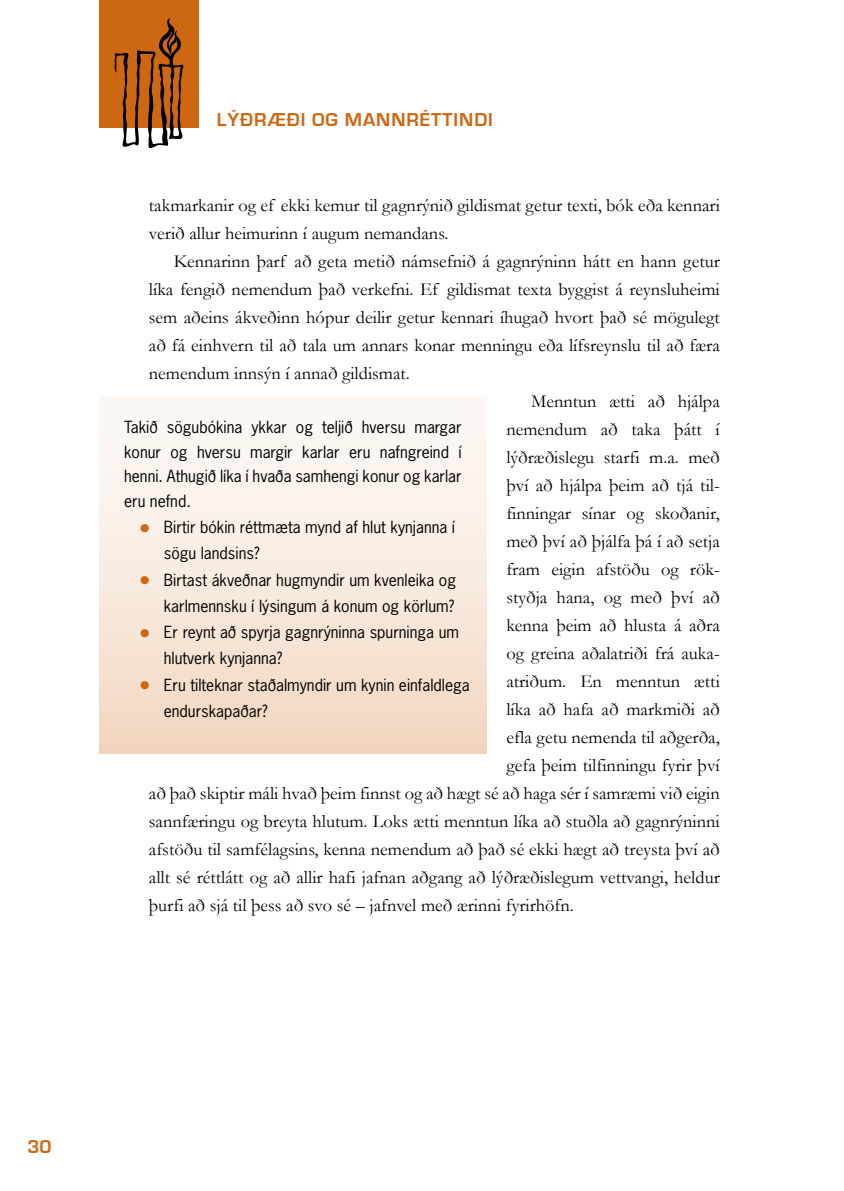
<style>
.page{position:relative;width:844px;height:1191px;background:#fff}
.page>*{position:absolute;margin:0;border:0;box-sizing:border-box;transform-origin:0 0}
.t1{font:700 19.25px "Eurostile";color:#ce6711}
.t2{font:18.38px/28px "Garamond";color:#000}
.t3{font:15.75px/26.2px "News Gothic Std";color:#000}
.s1{font-size:22.75px;color:#ce6711}
</style>
<div class="page">
<div style="left:99px;top:0;width:99px;height:128px;background:#ce6711"></div>
<svg style="left:114px;top:17px;width:70px;height:131px"></svg>
<div style="left:99px;top:396px;width:387px;height:357px;background:linear-gradient(to bottom,#fefcfa,#f2d8c1)"></div>
<p class="t1" style="left:217px;top:109px;width:25px">LÝÐRÆÐI</p>
<p class="t1" style="left:312px;top:109px;width:46px">OG MANNRÉTTINDI</p>
<p class="t2" style="left:149px;top:190px;width:572px">takmarkanir og ef ekki kemur til gagnrýnið gildismat getur texti, bók eða kennari verið allur heimurinn í augum nemandans.</p>
<p class="t2" style="left:174px;top:246px;width:547px">Kennarinn þarf að geta metið námsefnið á gagnrýninn hátt en hann getur</p>
<p class="t2" style="left:149px;top:274px;width:572px">líka fengið nemendum það verkefni. Ef gildismat texta byggist á reynsluheimi</p>
<p class="t2" style="left:149px;top:302px;width:572px">sem aðeins ákveðinn hópur deilir getur kennari íhugað hvort það sé mögulegt</p>
<p class="t2" style="left:149px;top:330px;width:572px">að fá einhvern til að tala um annars konar menningu eða lífsreynslu til að færa</p>
<p class="t2" style="left:149px;top:358px;width:260px">nemendum innsýn í annað gildismat.</p>
<p class="t2" style="left:531px;top:386px;width:190px">Menntun ætti að hjálpa</p>
<p class="t2" style="left:506px;top:414px;width:215px">nemendum að taka þátt í</p>
<p class="t2" style="left:506px;top:442px;width:215px">lýðræðislegu starfi m.a. með</p>
<p class="t2" style="left:506px;top:471px;width:215px">því að hjálpa þeim að tjá til-</p>
<p class="t2" style="left:506px;top:499px;width:215px">finningar sínar og skoðanir,</p>
<p class="t2" style="left:506px;top:527px;width:215px">með því að þjálfa þá í að setja</p>
<p class="t2" style="left:506px;top:555px;width:215px">fram eigin afstöðu og rök-</p>
<p class="t2" style="left:506px;top:583px;width:215px">styðja hana, og með því að</p>
<p class="t2" style="left:506px;top:611px;width:215px">kenna þeim að hlusta á aðra</p>
<p class="t2" style="left:506px;top:639px;width:213px">og greina aðalatriði frá auka-</p>
<p class="t2" style="left:506px;top:667px;width:215px">atriðum. En menntun ætti</p>
<p class="t2" style="left:506px;top:695px;width:215px">líka að hafa að markmiði að</p>
<p class="t2" style="left:506px;top:723px;width:215px">efla getu nemenda til aðgerða,</p>
<p class="t2" style="left:506px;top:751px;width:215px">gefa þeim tilfinningu fyrir því</p>
<p class="t2" style="left:149px;top:779px;width:572px">að það skiptir máli hvað þeim finnst og að hægt sé að haga sér í samræmi við eigin</p>
<p class="t2" style="left:149px;top:807px;width:572px">sannfæringu og breyta hlutum. Loks ætti menntun líka að stuðla að gagnrýninni</p>
<p class="t2" style="left:149px;top:835px;width:572px">afstöðu til samfélagsins, kenna nemendum að það sé ekki hægt að treysta því að</p>
<p class="t2" style="left:149px;top:863px;width:572px">allt sé réttlátt og að allir hafi jafnan aðgang að lýðræðislegum vettvangi, heldur</p>
<p class="t2" style="left:149px;top:891px;width:424px">þurfi að sjá til þess að svo sé – jafnvel með ærinni fyrirhöfn.</p>
<p class="t3" style="left:124px;top:415px;width:339px;line-height:24.5px;text-align:justify">Takið sögubókina ykkar og teljið hversu margar konur og hversu margir karlar eru nafngreind í henni. Athugið líka í hvaða samhengi konur og karlar eru nefnd.</p>
<p class="t3" style="left:164px;top:514px;width:293px;text-indent:-25px"><span class="s1">•</span> Birtir bókin réttmæta mynd af hlut kynjanna í sögu landsins?</p>
<p class="t3" style="left:139px;top:566px;width:318px;text-align:right"><span class="s1">•</span> Birtast ákveðnar hugmyndir um kvenleika og karlmennsku í lýsingum á konum og körlum?</p>
<p class="t3" style="left:164px;top:619px;width:296px;text-indent:-25px"><span class="s1">•</span> Er reynt að spyrja gagnrýninna spurninga um hlutverk kynjanna?</p>
<p class="t3" style="left:164px;top:671px;width:307px;text-indent:-25px"><span class="s1">•</span> Eru tilteknar staðalmyndir um kynin einfaldlega endurskapaðar?</p>
<p class="t1" style="left:27px;top:1136px;width:26px">30</p>
</div>
